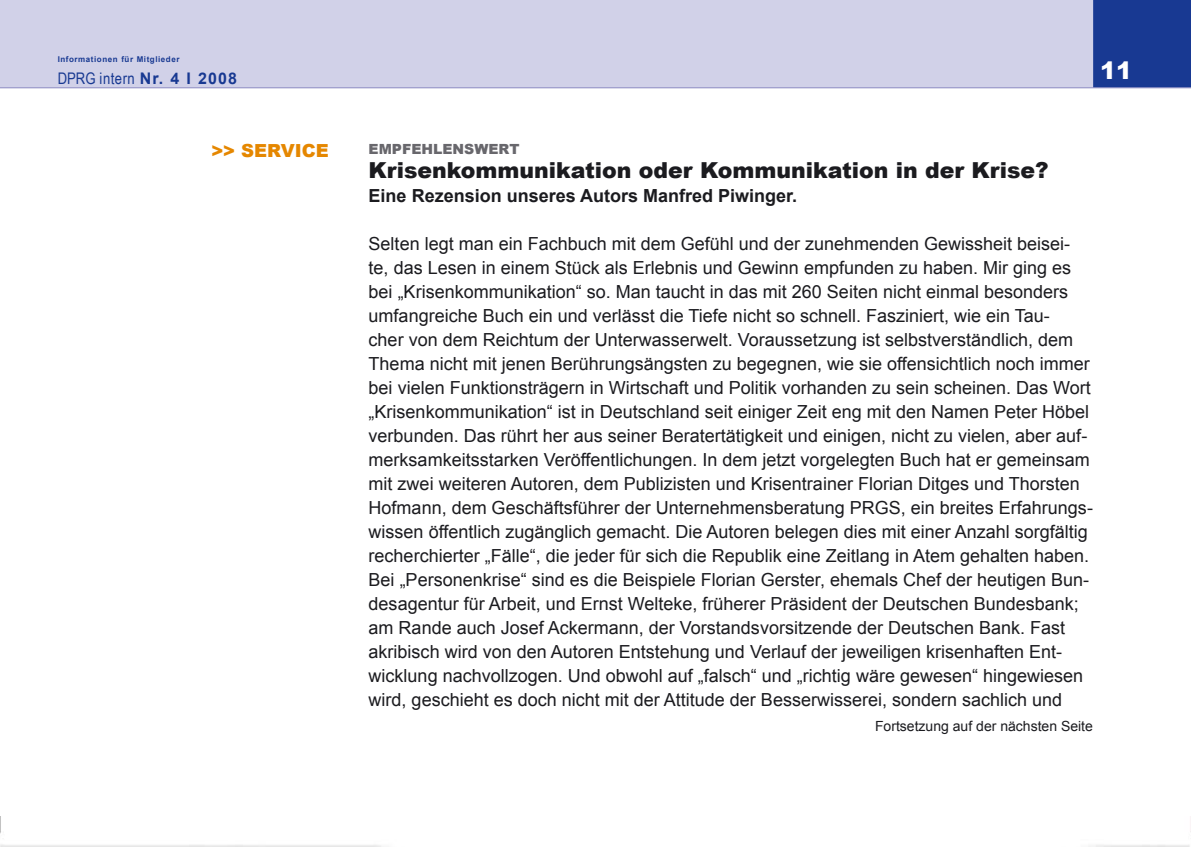
<style>
.page{position:relative;width:1191px;height:847px;background:#fff}
.page>*{position:absolute;margin:0;border:0;box-sizing:border-box;transform-origin:0 0}
.t1{font:900 24px "Arial";color:#fff}
.t2{font:900 22px "Arial";color:#1b1b1f}
.t3{font:18px/24px "Arial";color:#1b1b1f}
.t4{font:700 18px "Arial";color:#1b1b1f}
.t5{font:900 18px "Arial";color:#e58700}
.t6{font:16px "Arial Narrow";letter-spacing:.03em;color:#183992}
.t7{font:14px "Arial";color:#1b1b1f}
.t8{font:900 14px "Arial";color:#68676c}
.t9{font:700 8px "Arial";letter-spacing:.07em;color:#183992}
.s1{font-family:"Arial";font-weight:700}
</style>
<div class="page">
<div style="left:0;top:0;width:1191px;height:88px;background:#d1d1e8"></div>
<hr style="left:0;top:87px;width:1191px;height:1px;background:#8d8cc3">
<div style="left:1094px;top:1px;width:96px;height:85px;background:#183992"></div>
<div style="left:1093px;top:0;width:98px;height:87px;border:2px solid #183992"></div>
<p class="t9" style="left:58px;top:54px;width:123px">Informationen für Mitglieder</p>
<p class="t6" style="left:58px;top:66px;width:181px">DPRG intern <span class="s1">Nr. 4 I 2008</span></p>
<p class="t1" style="left:1100px;top:53px;width:34px">11</p>
<p class="t5" style="left:211px;top:137px;width:119px">&gt;&gt; SERVICE</p>
<p class="t8" style="left:369px;top:139px;width:152px">EMPFEHLENSWERT</p>
<p class="t2" style="left:369px;top:154px;width:681px">Krisenkommunikation oder Kommunikation in der Krise?</p>
<p class="t4" style="left:369px;top:184px;width:430px">Eine Rezension unseres Autors Manfred Piwinger.</p>
<p class="t3" style="left:369px;top:232px;width:726px">Selten legt man ein Fachbuch mit dem Gefühl und der zunehmenden Gewissheit beisei&shy;te, das Lesen in einem Stück als Erlebnis und Gewinn empfunden zu haben. Mir ging es bei „Krisenkommunikation“ so. Man taucht in das mit 260 Seiten nicht einmal besonders umfangreiche Buch ein und verlässt die Tiefe nicht so schnell. Fasziniert, wie ein Tau-<br>cher von dem Reichtum der Unterwasserwelt. Voraussetzung ist selbstverständlich, dem Thema nicht mit jenen Berührungsängsten zu begegnen, wie sie offensichtlich noch immer bei vielen Funktionsträgern in Wirtschaft und Politik vorhanden zu sein scheinen. Das Wort „Krisenkommunikation“ ist in Deutschland seit einiger Zeit eng mit den Namen Peter Höbel verbunden. Das rührt her aus seiner Beratertätigkeit und einigen, nicht zu vielen, aber auf&shy;merksamkeitsstarken Veröffentlichungen. In dem jetzt vorgelegten Buch hat er gemeinsam mit zwei weiteren Autoren, dem Publizisten und Krisentrainer Florian Ditges und Thorsten Hofmann, dem Geschäftsführer der Unternehmensberatung PRGS, ein breites Erfahrungs&shy;wissen öffentlich zugänglich gemacht. Die Autoren belegen dies mit einer Anzahl sorgfältig recherchierter „Fälle“, die jeder für sich die Republik eine Zeitlang in Atem gehalten haben.<br>Bei „Personenkrise“ sind es die Beispiele Florian Gerster, ehemals Chef der heutigen Bun&shy;desagentur für Arbeit, und Ernst Welteke, früherer Präsident der Deutschen Bundesbank; am Rande auch Josef Ackermann, der Vorstandsvorsitzende der Deutschen Bank. Fast akribisch wird von den Autoren Entstehung und Verlauf der jeweiligen krisenhaften Ent&shy;wicklung nachvollzogen. Und obwohl auf „falsch“ und „richtig wäre gewesen“ hingewiesen wird, geschieht es doch nicht mit der Attitude der Besserwisserei, sondern sachlich und</p>
<p class="t7" style="left:875px;top:716px;width:219px">Fortsetzung auf der nächsten Seite</p>
</div>
